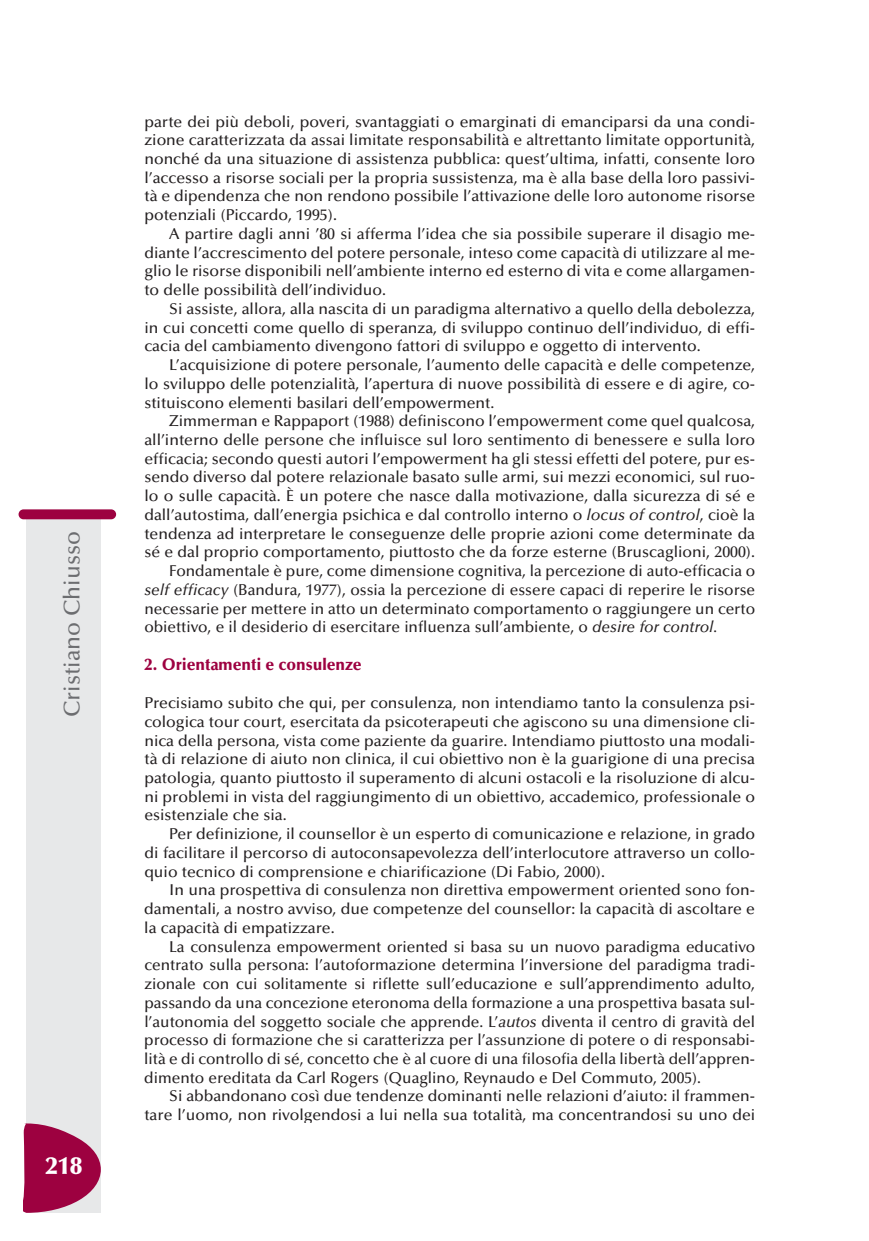
<style>
.page{position:relative;width:869px;height:1241px;background:#fff}
.page>*{position:absolute;margin:0;border:0;box-sizing:border-box;transform-origin:0 0}
.t1{font:900 24.5px "Optima";color:#fff}
.t2{font:500 22.75px "Optima";color:#6c6d70}
.t3{font:900 16.62px "Optima";color:#9d0140;scale:.95 1}
.t4{font:500 15.75px/18.7px "Optima";color:#231f20;text-align:justify}
.s1{font-style:italic}
</style>
<div class="page">
<div style="left:27px;top:517px;width:74px;height:695px;background:#e7e8e9"></div>
<div style="left:19px;top:509px;width:97px;height:10px;background:#9d0140;border-radius:5px"></div>
<svg style="left:23px;top:1122px;width:78px;height:90px"></svg>
<h2 class="t2" style="left:63px;top:717px;width:187px;rotate:-90deg">Cristiano Chiusso</h2>
<h1 class="t1" style="left:45px;top:1155px;width:38px">218</h1>
<p class="t4" style="left:144px;top:113px;width:612px">parte dei più deboli, poveri, svantaggiati o emarginati di emanciparsi da una condi&shy;zione caratterizzata da assai limitate responsabilità e altrettanto limitate opportunità, nonché da una situazione di assistenza pubblica: quest’ultima, infatti, consente loro l’accesso a risorse sociali per la propria sussistenza, ma è alla base della loro passivi&shy;tà e dipendenza che non rendono possibile l’attivazione delle loro autonome risorse potenziali (Piccardo, 1995).</p>
<p class="t4" style="left:144px;top:226px;width:612px;text-indent:25px">A partire dagli anni ’80 si afferma l’idea che sia possibile superare il disagio me&shy;diante l’accrescimento del potere personale, inteso come capacità di utilizzare al me&shy;glio le risorse disponibili nell’ambiente interno ed esterno di vita e come allargamen&shy;to delle possibilità dell’individuo.</p>
<p class="t4" style="left:144px;top:301px;width:612px;text-indent:25px">Si assiste, allora, alla nascita di un paradigma alternativo a quello della debolezza, in cui concetti come quello di speranza, di sviluppo continuo dell’individuo, di effi&shy;cacia del cambiamento divengono fattori di sviluppo e oggetto di intervento.</p>
<p class="t4" style="left:144px;top:357px;width:612px;text-indent:25px">L’acquisizione di potere personale, l’aumento delle capacità e delle competenze, lo sviluppo delle potenzialità, l’apertura di nuove possibilità di essere e di agire, co&shy;stituiscono elementi basilari dell’empowerment.</p>
<p class="t4" style="left:169px;top:413px;width:587px">Zimmerman e Rappaport (1988) definiscono l’empowerment come quel qualcosa,</p>
<p class="t4" style="left:144px;top:432px;width:612px">all’interno delle persone che influisce sul loro sentimento di benessere e sulla loro</p>
<p class="t4" style="left:144px;top:450px;width:612px">efficacia; secondo questi autori l’empowerment ha gli stessi effetti del potere, pur es-</p>
<p class="t4" style="left:144px;top:469px;width:612px">sendo diverso dal potere relazionale basato sulle armi, sui mezzi economici, sul ruo-</p>
<p class="t4" style="left:144px;top:488px;width:612px">lo o sulle capacità. È un potere che nasce dalla motivazione, dalla sicurezza di sé e</p>
<p class="t4" style="left:144px;top:506px;width:612px">dall’autostima, dall’energia psichica e dal controllo interno o <span class="s1">locus of control</span>, cioè la</p>
<p class="t4" style="left:144px;top:525px;width:612px">tendenza ad interpretare le conseguenze delle proprie azioni come determinate da</p>
<p class="t4" style="left:144px;top:544px;width:612px">sé e dal proprio comportamento, piuttosto che da forze esterne (Bruscaglioni, 2000).</p>
<p class="t4" style="left:169px;top:563px;width:587px">Fondamentale è pure, come dimensione cognitiva, la percezione di auto-efficacia o</p>
<p class="t4" style="left:144px;top:581px;width:612px"><span class="s1">self efficacy</span> (Bandura, 1977), ossia la percezione di essere capaci di reperire le risorse</p>
<p class="t4" style="left:144px;top:600px;width:612px">necessarie per mettere in atto un determinato comportamento o raggiungere un certo</p>
<p class="t4" style="left:144px;top:619px;width:574px">obiettivo, e il desiderio di esercitare influenza sull’ambiente, o <span class="s1">desire for control.</span></p>
<p class="t3" style="left:144px;top:658px;width:230px">2. Orientamenti e consulenze</p>
<p class="t4" style="left:144px;top:695px;width:612px">Precisiamo subito che qui, per consulenza, non intendiamo tanto la consulenza psi&shy;cologica tour court, esercitata da psicoterapeuti che agiscono su una dimensione cli&shy;nica della persona, vista come paziente da guarire. Intendiamo piuttosto una modali&shy;tà di relazione di aiuto non clinica, il cui obiettivo non è la guarigione di una precisa patologia, quanto piuttosto il superamento di alcuni ostacoli e la risoluzione di alcu&shy;ni problemi in vista del raggiungimento di un obiettivo, accademico, professionale o esistenziale che sia.</p>
<p class="t4" style="left:144px;top:826px;width:612px;text-indent:25px">Per definizione, il counsellor è un esperto di comunicazione e relazione, in grado di facilitare il percorso di autoconsapevolezza dell’interlocutore attraverso un collo&shy;quio tecnico di comprensione e chiarificazione (Di Fabio, 2000).</p>
<p class="t4" style="left:144px;top:882px;width:612px;text-indent:25px">In una prospettiva di consulenza non direttiva empowerment oriented sono fon&shy;damentali, a nostro avviso, due competenze del counsellor: la capacità di ascoltare e la capacità di empatizzare.</p>
<p class="t4" style="left:144px;top:938px;width:612px;text-indent:25px">La consulenza empowerment oriented si basa su un nuovo paradigma educativo centrato sulla persona: l’autoformazione determina l’inversione del paradigma tradi&shy;zionale con cui solitamente si riflette sull’educazione e sull’apprendimento adulto, passando da una concezione eteronoma della formazione a una prospettiva basata sul&shy;l’autonomia del soggetto sociale che apprende. L’<span class="s1">autos</span> diventa il centro di gravità del processo di formazione che si caratterizza per l’assunzione di potere o di responsabi&shy;lità e di controllo di sé, concetto che è al cuore di una filosofia della libertà dell’appren&shy;dimento ereditata da Carl Rogers (Quaglino, Reynaudo e Del Commuto, 2005).</p>
<p class="t4" style="left:144px;top:1088px;width:612px;text-align:right">Si abbandonano così due tendenze dominanti nelle relazioni d’aiuto: il frammen&shy;tare l’uomo, non rivolgendosi a lui nella sua totalità, ma concentrandosi su uno dei</p>
</div>
